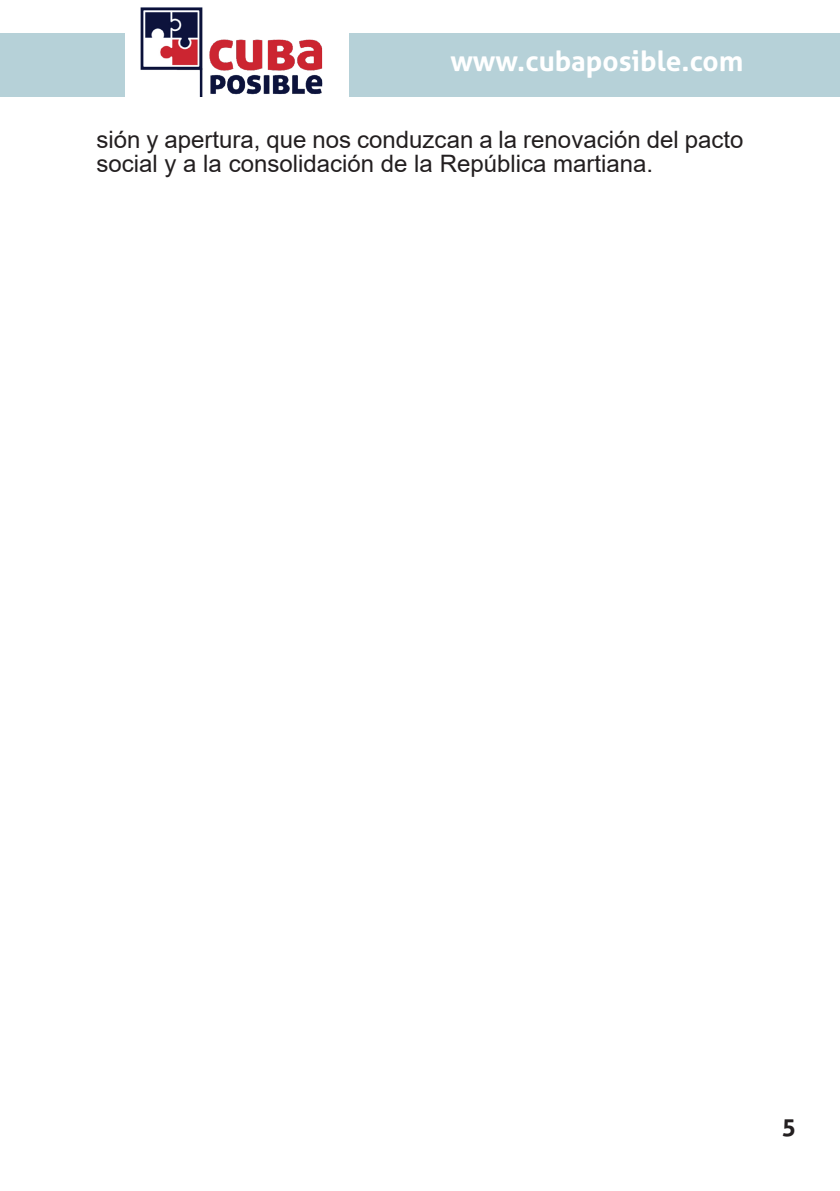
<style>
.page{position:relative;width:840px;height:1191px;background:#fff}
.page>*{position:absolute;margin:0;border:0;box-sizing:border-box;transform-origin:0 0}
.t1{font:700 28px "Aller";color:#fff}
.t2{font:24px/24px "Arial";color:#231f20}
.t3{font:700 24px "Aller";color:#231f20}
</style>
<div class="page">
<div style="left:0;top:33px;width:125px;height:63px;background:#b6d1d8"></div>
<div style="left:349px;top:33px;width:490px;height:63px;background:#b6d1d8"></div>
<img style="left:140px;top:7px;width:183px;height:89px">
<p class="t1" style="left:450px;top:43px;width:294px">www.cubaposible.com</p>
<p class="t2" style="left:96px;top:127px;width:648px">sión y apertura, que nos conduzcan a la renovación del pacto social y a la consolidación de la República martiana.</p>
<p class="t3" style="left:781px;top:1111px;width:16px">5</p>
</div>
